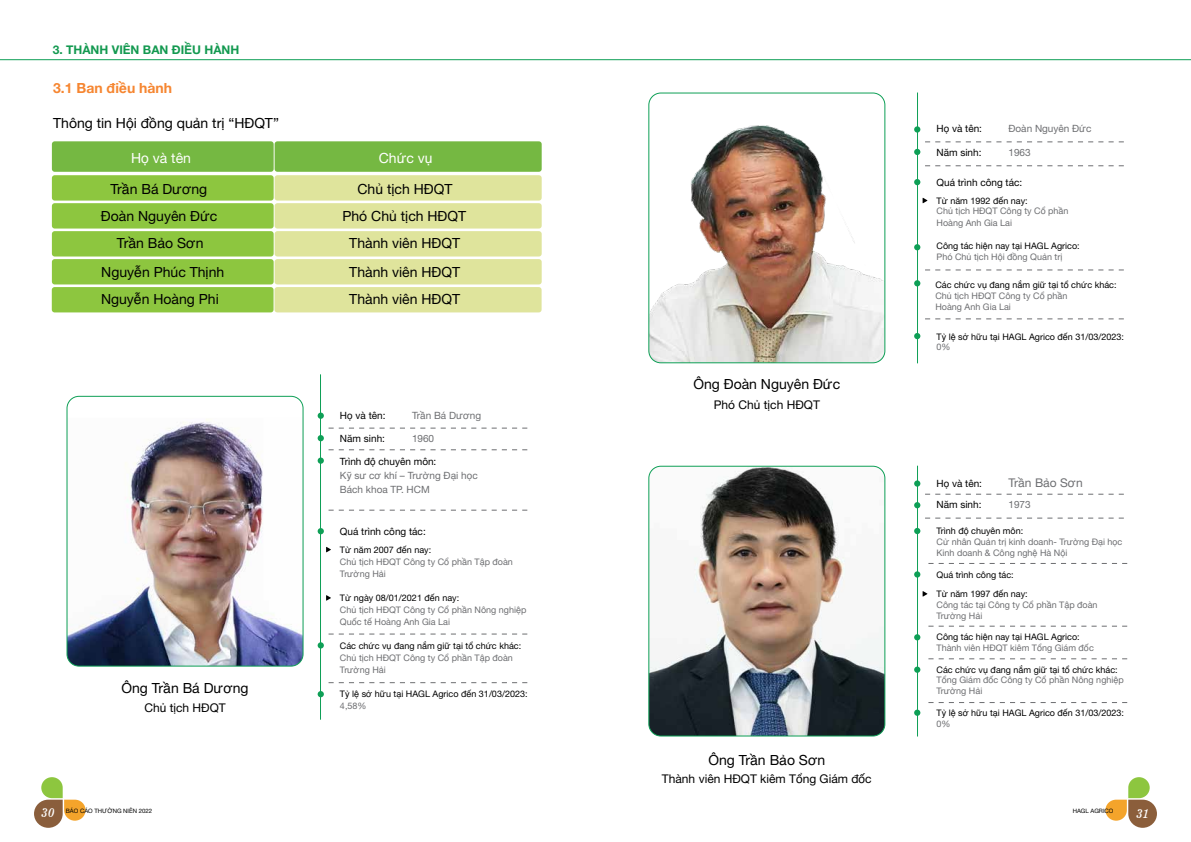
<style>
.page{position:relative;width:1191px;height:842px;background:#fff}
.page>*{position:absolute;margin:0;border:0;box-sizing:border-box;transform-origin:0 0}
.t1{font:14px/27px "Helvetica Neue";color:#000;text-align:center}
.t2{font:700 14px "Helvetica Neue";color:#f68631}
.t3{font:14px "Helvetica Neue";color:#fff}
.t4{font:12px "Helvetica Neue";color:#000}
.t5{font:700 12px "Helvetica Neue";color:#139950}
.t6{font:12px "Helvetica Neue";color:#6d6e71}
.t7{font:12px "News 701 BT Italic A";color:#fff}
.t8{font:10px "Helvetica Neue";color:#000}
.t9{font:10px/14px "Helvetica Neue";color:#6d6e71}
.t10{font:9px/12px "Helvetica Neue";color:#6d6e71}
.t11{font:9px/18.8px "Helvetica Neue";color:#000}
.t12{font:6px "Helvetica Neue";color:#000}
</style>
<div class="page">
<div style="left:52px;top:141px;width:222px;height:31px;background:#75b842;border-radius:3px"></div>
<div style="left:52px;top:175px;width:222px;height:26px;background:#8dc63f;border-radius:3px"></div>
<div style="left:52px;top:203px;width:222px;height:26px;background:#8dc63f;border-radius:3px"></div>
<div style="left:52px;top:231px;width:222px;height:25px;background:#8dc63f;border-radius:3px"></div>
<div style="left:52px;top:259px;width:222px;height:25px;background:#8dc63f;border-radius:3px"></div>
<div style="left:52px;top:287px;width:221px;height:25px;background:#8dc63f;border-radius:3px"></div>
<div style="left:275px;top:141px;width:266px;height:31px;background:#75b842;border-radius:3px"></div>
<div style="left:275px;top:175px;width:266px;height:26px;background:#dfe49c;border-radius:3px"></div>
<div style="left:275px;top:203px;width:266px;height:26px;background:#dfe49c;border-radius:3px"></div>
<div style="left:275px;top:231px;width:266px;height:25px;background:#dfe49c;border-radius:3px"></div>
<div style="left:275px;top:259px;width:266px;height:25px;background:#dfe49c;border-radius:3px"></div>
<div style="left:274px;top:287px;width:267px;height:25px;background:#dfe49c;border-radius:3px"></div>
<svg style="left:318px;top:528px;width:6px;height:6px"></svg>
<svg style="left:318px;top:413px;width:6px;height:6px"></svg>
<svg style="left:318px;top:435px;width:6px;height:6px"></svg>
<div style="left:318px;top:457px;width:6px;height:7px;background:#0e9f56;border-radius:50%"></div>
<svg style="left:318px;top:691px;width:6px;height:6px"></svg>
<svg style="left:318px;top:642px;width:6px;height:6px"></svg>
<svg style="left:326px;top:547px;width:5px;height:5px"></svg>
<svg style="left:326px;top:595px;width:5px;height:6px"></svg>
<svg style="left:328px;top:428px;width:199px;height:1px"></svg>
<svg style="left:328px;top:450px;width:199px;height:1px"></svg>
<svg style="left:328px;top:510px;width:199px;height:1px"></svg>
<svg style="left:328px;top:634px;width:199px;height:1px"></svg>
<svg style="left:328px;top:682px;width:199px;height:1px"></svg>
<svg style="left:914px;top:528px;width:6px;height:6px"></svg>
<div style="left:914px;top:571px;width:6px;height:7px;background:#0e9f56;border-radius:50%"></div>
<div style="left:914px;top:480px;width:6px;height:7px;background:#0e9f56;border-radius:50%"></div>
<svg style="left:914px;top:502px;width:6px;height:6px"></svg>
<svg style="left:914px;top:710px;width:6px;height:6px"></svg>
<div style="left:914px;top:666px;width:6px;height:7px;background:#0e9f56;border-radius:50%"></div>
<svg style="left:914px;top:634px;width:6px;height:6px"></svg>
<svg style="left:922px;top:591px;width:5px;height:6px"></svg>
<svg style="left:925px;top:494px;width:198px;height:1px"></svg>
<svg style="left:925px;top:518px;width:198px;height:1px"></svg>
<svg style="left:928px;top:563px;width:199px;height:1px"></svg>
<svg style="left:928px;top:659px;width:199px;height:1px"></svg>
<svg style="left:928px;top:702px;width:199px;height:1px"></svg>
<svg style="left:928px;top:626px;width:199px;height:1px"></svg>
<svg style="left:914px;top:179px;width:6px;height:6px"></svg>
<svg style="left:914px;top:244px;width:6px;height:6px"></svg>
<div style="left:914px;top:126px;width:6px;height:7px;background:#0e9f56;border-radius:50%"></div>
<svg style="left:914px;top:149px;width:6px;height:6px"></svg>
<svg style="left:914px;top:333px;width:6px;height:6px"></svg>
<svg style="left:914px;top:280px;width:6px;height:6px"></svg>
<svg style="left:922px;top:198px;width:5px;height:5px"></svg>
<svg style="left:925px;top:142px;width:198px;height:1px"></svg>
<svg style="left:925px;top:166px;width:198px;height:1px"></svg>
<svg style="left:925px;top:270px;width:198px;height:1px"></svg>
<svg style="left:925px;top:319px;width:198px;height:1px"></svg>
<hr style="left:0;top:59px;width:1191px;height:1px;background:#0e9f56">
<svg style="left:34px;top:777px;width:52px;height:51px"></svg>
<svg style="left:1105px;top:777px;width:52px;height:51px"></svg>
<img style="left:68px;top:419px;width:235px;height:246px">
<div style="left:66px;top:396px;width:237px;height:271px;border:1px solid #0e9f56;border-radius:12px"></div>
<img style="left:650px;top:93px;width:235px;height:270px">
<div style="left:648px;top:93px;width:237px;height:270px;border:1px solid #0e9f56;border-radius:12px"></div>
<img style="left:650px;top:466px;width:235px;height:270px">
<div style="left:648px;top:466px;width:237px;height:270px;border:1px solid #0e9f56;border-radius:12px"></div>
<hr style="left:320px;top:374px;width:1px;height:346px;background:#0e9f56">
<hr style="left:917px;top:93px;width:1px;height:270px;background:#0e9f56">
<hr style="left:917px;top:466px;width:1px;height:270px;background:#0e9f56">
<h2 class="t5" style="left:53px;top:40px;width:188px">3. THÀNH VIÊN BAN ĐIỀU HÀNH</h2>
<h1 class="t2" style="left:53px;top:77px;width:120px">3.1 Ban điều hành</h1>
<h1 class="t1" style="left:53px;top:110px;width:227px">Thông tin Hội đồng quản trị “HĐQT”</h1>
<h1 class="t3" style="left:131px;top:148px;width:61px">Họ và tên</h1>
<h1 class="t1" style="left:101px;top:177px;width:118px">Trần Bá Dương<br>Đoàn Nguyên Đức</h1>
<h1 class="t3" style="left:379px;top:148px;width:55px">Chức vụ</h1>
<h1 class="t1" style="left:342px;top:177px;width:125px">Chủ tịch HĐQT<br>Phó Chủ tịch HĐQT</h1>
<h1 class="t1" style="left:117px;top:231px;width:88px">Trần Bảo Sơn</h1>
<h1 class="t1" style="left:349px;top:230px;width:112px;line-height:29px;text-align:left">Thành viên HĐQT<br>Thành viên HĐQT</h1>
<h1 class="t1" style="left:349px;top:287px;width:112px">Thành viên HĐQT</h1>
<h1 class="t1" style="left:101px;top:260px;width:125px;text-align:left">Nguyễn Phúc Thịnh<br>Nguyễn Hoàng Phi</h1>
<p class="t8" style="left:340px;top:408px;width:47px">Họ và tên:</p>
<p class="t9" style="left:412px;top:409px;width:71px">Trần Bá Dương</p>
<p class="t8" style="left:340px;top:431px;width:47px">Năm sinh:</p>
<p class="t9" style="left:412px;top:432px;width:24px">1960</p>
<h1 class="t1" style="left:121px;top:675px;width:129px">Ông Trần Bá Dương</h1>
<h2 class="t4" style="left:144px;top:699px;width:83px">Chủ tịch HĐQT</h2>
<p class="t8" style="left:340px;top:454px;width:98px">Trình độ chuyên môn:</p>
<p class="t9" style="left:340px;top:469px;width:139px">Kỹ sư cơ khí – Trường Đại học<br>Bách khoa TP. HCM</p>
<p class="t8" style="left:340px;top:524px;width:87px">Quá trình công tác:</p>
<p class="t11" style="left:340px;top:541px;width:93px">Từ năm 2007 đến nay:</p>
<p class="t10" style="left:340px;top:556px;width:174px">Chủ tịch HĐQT Công ty Cổ phần Tập đoàn<br>Trường Hải</p>
<p class="t11" style="left:340px;top:589px;width:121px">Từ ngày 08/01/2021 đến nay:</p>
<p class="t10" style="left:340px;top:604px;width:188px">Chủ tịch HĐQT Công ty Cổ phần Nông nghiệp<br>Quốc tế Hoàng Anh Gia Lai</p>
<p class="t11" style="left:340px;top:637px;width:183px">Các chức vụ đang nắm giữ tại tổ chức khác:</p>
<p class="t10" style="left:340px;top:652px;width:174px">Chủ tịch HĐQT Công ty Cổ phần Tập đoàn<br>Trường Hải</p>
<p class="t11" style="left:340px;top:685px;width:189px">Tỷ lệ sở hữu tại HAGL Agrico đến 31/03/2023:</p>
<p class="t10" style="left:340px;top:700px;width:28px">4,58%</p>
<h1 class="t1" style="left:693px;top:371px;width:148px">Ông Đoàn Nguyên Đức</h1>
<h2 class="t4" style="left:714px;top:396px;width:108px">Phó Chủ tịch HĐQT</h2>
<h1 class="t1" style="left:708px;top:747px;width:118px">Ông Trần Bảo Sơn</h1>
<h2 class="t4" style="left:662px;top:770px;width:211px">Thành viên HĐQT kiêm Tổng Giám đốc</h2>
<p class="t8" style="left:936px;top:122px;width:47px">Họ và tên:</p>
<p class="t9" style="left:1008px;top:122px;width:85px">Đoàn Nguyên Đức</p>
<p class="t8" style="left:936px;top:145px;width:47px">Năm sinh:</p>
<p class="t9" style="left:1008px;top:146px;width:24px">1963</p>
<p class="t8" style="left:936px;top:175px;width:87px">Quá trình công tác:</p>
<p class="t11" style="left:936px;top:192px;width:93px">Từ năm 1992 đến nay:</p>
<p class="t10" style="left:936px;top:206px;width:134px">Chủ tịch HĐQT Công ty Cổ phần<br>Hoàng Anh Gia Lai</p>
<p class="t11" style="left:936px;top:237px;width:145px">Công tác hiện nay tại HAGL Agrico:</p>
<p class="t10" style="left:936px;top:251px;width:127px">Phó Chủ tịch Hội đồng Quản trị</p>
<p class="t11" style="left:935px;top:276px;width:183px">Các chức vụ đang nắm giữ tại tổ chức khác:</p>
<p class="t10" style="left:935px;top:291px;width:134px;line-height:10.8px">Chủ tịch HĐQT Công ty Cổ phần<br>Hoàng Anh Gia Lai</p>
<p class="t11" style="left:936px;top:327px;width:189px">Tỷ lệ sở hữu tại HAGL Agrico đến 31/03/2023:</p>
<p class="t10" style="left:936px;top:342px;width:16px">0%</p>
<p class="t8" style="left:936px;top:476px;width:47px">Họ và tên:</p>
<h2 class="t6" style="left:1008px;top:474px;width:76px">Trần Bảo Sơn</h2>
<p class="t8" style="left:936px;top:498px;width:47px">Năm sinh:</p>
<p class="t9" style="left:1008px;top:498px;width:24px">1973</p>
<p class="t11" style="left:936px;top:522px;width:88px">Trình độ chuyên môn:</p>
<p class="t10" style="left:936px;top:537px;width:187px;line-height:10.8px">Cử nhân Quản trị kinh doanh- Trường Đại học<br>Kinh doanh &amp; Công nghệ Hà Nội</p>
<p class="t11" style="left:936px;top:566px;width:93px">Quá trình công tác:<br>Từ năm 1997 đến nay:</p>
<p class="t10" style="left:936px;top:600px;width:163px;line-height:10.8px">Công tác tại Công ty Cổ phần Tập đoàn<br>Trường Hải</p>
<p class="t11" style="left:936px;top:628px;width:145px">Công tác hiện nay tại HAGL Agrico:</p>
<p class="t10" style="left:936px;top:642px;width:159px">Thành viên HĐQT kiêm Tổng Giám đốc</p>
<p class="t11" style="left:936px;top:660px;width:183px">Các chức vụ đang nắm giữ tại tổ chức khác:</p>
<p class="t10" style="left:936px;top:675px;width:189px;line-height:10.8px">Tổng Giám đốc Công ty Cổ phần Nông nghiệp<br>Trường Hải</p>
<p class="t11" style="left:936px;top:704px;width:189px">Tỷ lệ sở hữu tại HAGL Agrico đến 31/03/2023:</p>
<p class="t10" style="left:936px;top:718px;width:16px">0%</p>
<p class="t12" style="left:66px;top:806px;width:88px">BÁO CÁO THƯỜNG NIÊN 2022</p>
<p class="t12" style="left:1072px;top:806px;width:42px">HAGL AGRICO</p>
<h2 class="t7" style="left:42px;top:806px;width:15px">30</h2>
<h2 class="t7" style="left:1136px;top:806px;width:15px">31</h2>
</div>
